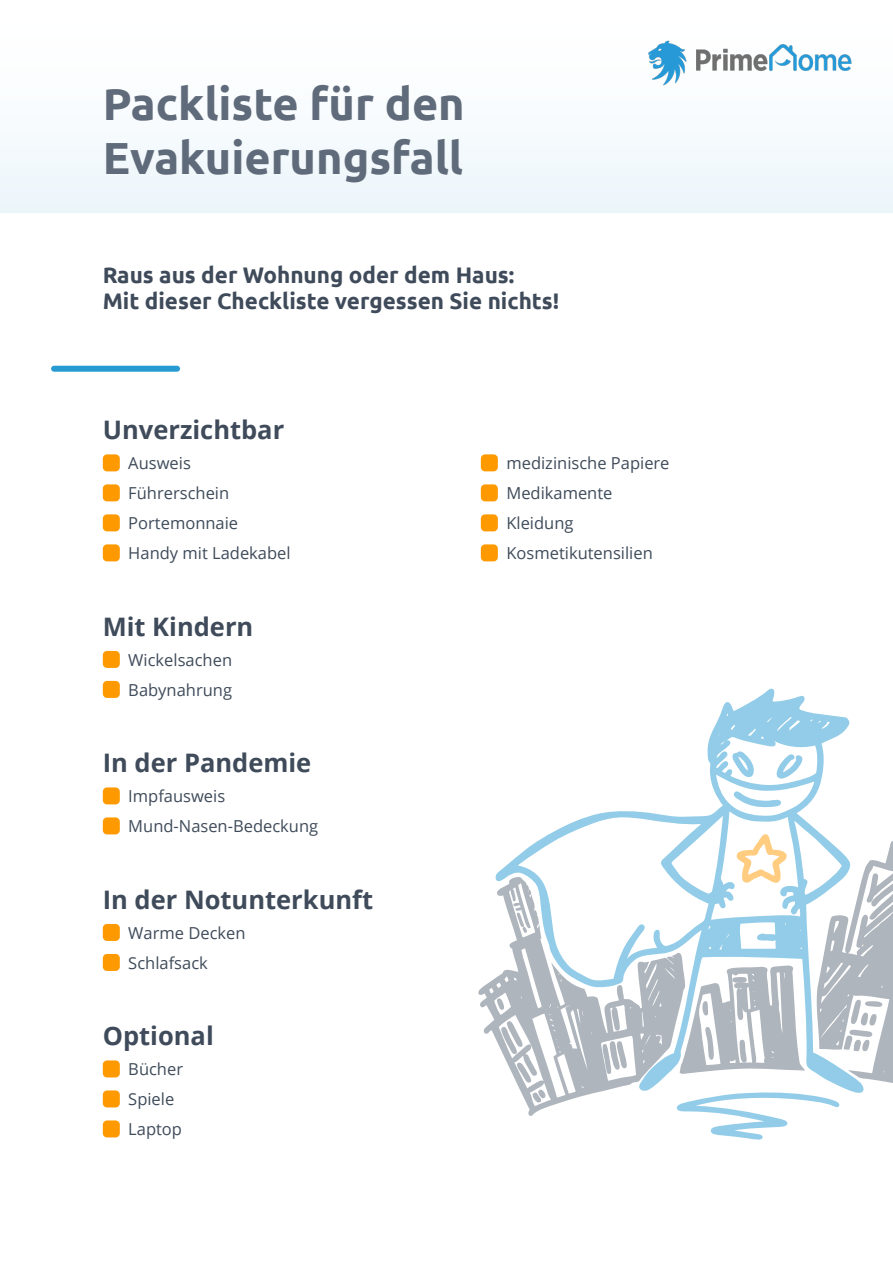
<style>
.page{position:relative;width:893px;height:1263px;background:#fff}
.page>*{position:absolute;margin:0;border:0;box-sizing:border-box;transform-origin:0 0}
.t1{font:700 45px/54px "Ubuntu";color:#5f6b7a}
.t2{font:700 25.5px "Open Sans";color:#3f4b5a}
.t3{font:700 22.5px/25.5px "Ubuntu";color:#3f4b5a}
.t4{font:16.5px/30px "Open Sans";color:#3f4b5a}
</style>
<div class="page">
<div style="left:0;top:0;width:893px;height:213px;background:#f8fcfe"></div>
<img style="left:648px;top:40px;width:204px;height:46px">
<div style="left:103px;top:454px;width:17px;height:17px;background:#f90;border-radius:4px"></div>
<div style="left:481px;top:454px;width:17px;height:17px;background:#f90;border-radius:4px"></div>
<div style="left:103px;top:484px;width:17px;height:17px;background:#f90;border-radius:4px"></div>
<div style="left:481px;top:484px;width:17px;height:17px;background:#f90;border-radius:4px"></div>
<div style="left:103px;top:514px;width:17px;height:17px;background:#f90;border-radius:4px"></div>
<div style="left:481px;top:514px;width:17px;height:17px;background:#f90;border-radius:4px"></div>
<div style="left:103px;top:544px;width:17px;height:17px;background:#f90;border-radius:4px"></div>
<div style="left:481px;top:544px;width:17px;height:17px;background:#f90;border-radius:4px"></div>
<div style="left:103px;top:651px;width:17px;height:17px;background:#f90;border-radius:4px"></div>
<div style="left:103px;top:681px;width:17px;height:17px;background:#f90;border-radius:4px"></div>
<div style="left:103px;top:787px;width:17px;height:17px;background:#f90;border-radius:4px"></div>
<div style="left:103px;top:817px;width:17px;height:17px;background:#f90;border-radius:4px"></div>
<div style="left:103px;top:924px;width:17px;height:17px;background:#f90;border-radius:4px"></div>
<div style="left:103px;top:954px;width:17px;height:17px;background:#f90;border-radius:4px"></div>
<div style="left:103px;top:1060px;width:17px;height:17px;background:#f90;border-radius:4px"></div>
<div style="left:103px;top:1090px;width:17px;height:17px;background:#f90;border-radius:4px"></div>
<div style="left:103px;top:1120px;width:17px;height:17px;background:#f90;border-radius:4px"></div>
<div style="left:54px;top:366px;width:123px;height:6px;background:#269ad1"></div>
<svg style="left:495px;top:689px;width:355px;height:188px"></svg>
<svg style="left:677px;top:791px;width:216px;height:349px"></svg>
<svg style="left:478px;top:877px;width:208px;height:239px"></svg>
<h1 class="t1" style="left:103px;top:76px;width:363px">Packliste für den<br>Evakuierungsfall</h1>
<h3 class="t3" style="left:103px;top:262px;width:458px">Raus aus der Wohnung oder dem Haus:<br>Mit dieser Checkliste vergessen Sie nichts!</h3>
<h2 class="t2" style="left:103px;top:412px;width:183px">Unverzichtbar</h2>
<p class="t4" style="left:128px;top:448px;width:64px">Ausweis</p>
<p class="t4" style="left:506px;top:448px;width:165px">medizinische Papiere</p>
<p class="t4" style="left:128px;top:478px;width:102px">Führerschein</p>
<p class="t4" style="left:506px;top:478px;width:108px">Medikamente</p>
<p class="t4" style="left:128px;top:508px;width:111px">Portemonnaie</p>
<p class="t4" style="left:506px;top:508px;width:69px">Kleidung</p>
<p class="t4" style="left:128px;top:538px;width:164px">Handy mit Ladekabel</p>
<p class="t4" style="left:506px;top:538px;width:148px">Kosmetikutensilien</p>
<h2 class="t2" style="left:103px;top:608px;width:152px">Mit Kindern</h2>
<p class="t4" style="left:128px;top:644px;width:105px">Wickelsachen<br>Babynahrung</p>
<h2 class="t2" style="left:103px;top:745px;width:210px">In der Pandemie</h2>
<p class="t4" style="left:128px;top:781px;width:191px">Impfausweis<br>Mund-Nasen-Bedeckung</p>
<h2 class="t2" style="left:103px;top:881px;width:272px">In der Notunterkunft</h2>
<p class="t4" style="left:128px;top:917px;width:119px">Warme Decken<br>Schlafsack</p>
<h2 class="t2" style="left:103px;top:1018px;width:113px">Optional</h2>
<p class="t4" style="left:128px;top:1054px;width:56px">Bücher<br>Spiele<br>Laptop</p>
</div>
